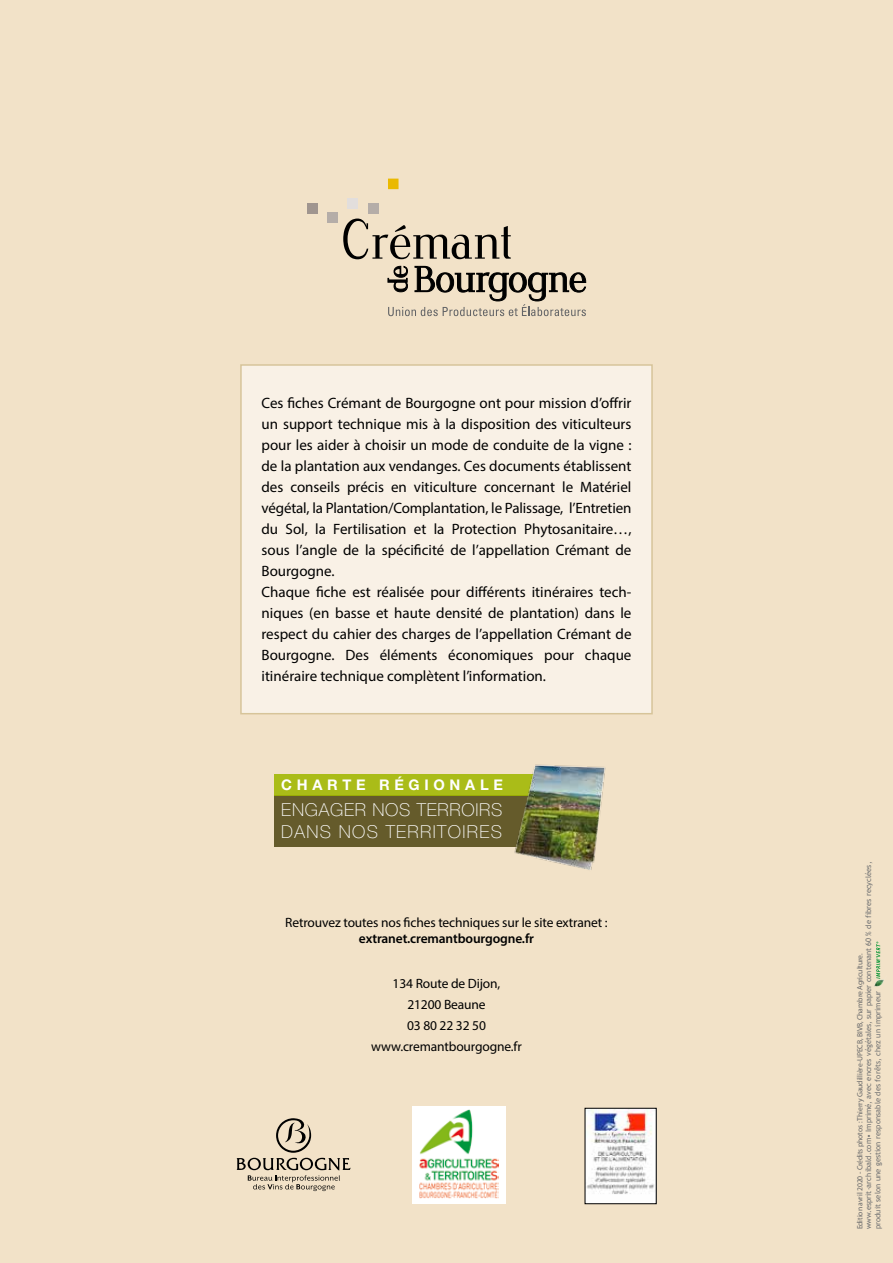
<style>
.page{position:relative;width:893px;height:1263px;background:#f2e2c8}
.page>*{position:absolute;margin:0;border:0;box-sizing:border-box;transform-origin:0 0}
.t1{font:100 17.85px/21.5px "Helvetica Neue";letter-spacing:.055em;color:#fff}
.t2{font:15px/21px "Myriad Pro";color:#000}
.t3{font:700 14.7px "Helvetica Neue";letter-spacing:.32em;color:#fff}
.t4{font:13.5px/21px "Myriad Pro";letter-spacing:-.01em;color:#000;text-align:center}
.t5{font:600 13.5px "Myriad Pro";letter-spacing:-.01em;color:#000}
.t6{font:7.65px/9.1px "Trebuchet MS";letter-spacing:.005em;color:#707172}
.t7{font:7.65px "Myriad Pro";letter-spacing:-.01em;color:#646567}
</style>
<div class="page">
<div style="left:307px;top:203px;width:11px;height:11px;background:#a0958f"></div>
<div style="left:388px;top:179px;width:11px;height:10px;background:#eab900"></div>
<div style="left:368px;top:203px;width:11px;height:11px;background:#b5ada8"></div>
<div style="left:327px;top:212px;width:11px;height:11px;background:#b5ada8"></div>
<div style="left:348px;top:198px;width:10px;height:11px;background:#e2dedc"></div>
<svg style="left:343px;top:219px;width:168px;height:40px"></svg>
<svg style="left:388px;top:266px;width:198px;height:50px"></svg>
<svg style="left:236px;top:1118px;width:115px;height:73px"></svg>
<div style="left:412px;top:1106px;width:93px;height:98px;background:#fff"></div>
<img style="left:419px;top:1109px;width:80px;height:90px">
<img style="left:587px;top:1110px;width:67px;height:92px">
<div style="left:585px;top:1108px;width:71px;height:96px;border:1px solid #000"></div>
<div style="left:240px;top:364px;width:413px;height:350px;background:#f9f1e6;border:2px solid #c1ac74"></div>
<svg style="left:874px;top:942px;width:10px;height:44px"></svg>
<div style="left:274px;top:796px;width:317px;height:50px;background:#655b2b"></div>
<div style="left:274px;top:774px;width:317px;height:22px;background:#aabc18"></div>
<img style="left:509px;top:764px;width:97px;height:106px">
<p class="t2" style="left:261px;top:392px;width:371px">Ces fiches Crémant de Bourgogne ont pour mission d’offrir un support technique mis à la disposition des viticulteurs pour les aider à choisir un mode de conduite de la vigne : de la plantation aux vendanges. Ces documents établissent des conseils précis en viticulture concernant le Matériel végétal, la Plantation/Complantation, le Palissage, l’Entretien du Sol, la Fertilisation et la Protection Phytosanitaire…, sous l’angle de la spécificité de l’appellation Crémant de Bourgogne.<br>Chaque fiche est réalisée pour différents itinéraires tech&shy;niques (en basse et haute densité de plantation) dans le respect du cahier des charges de l’appellation Crémant de Bourgogne. Des éléments économiques pour chaque itinéraire technique complètent l’information.</p>
<p class="t3" style="left:281px;top:776px;width:223px">CHARTE RÉGIONALE</p>
<p class="t1" style="left:281px;top:799px;width:222px">ENGAGER NOS TERROIRS<br>DANS NOS TERRITOIRES</p>
<p class="t4" style="left:285px;top:911px;width:324px">Retrouvez toutes nos fiches techniques sur le site extranet :</p>
<p class="t5" style="left:359px;top:930px;width:177px">extranet.cremantbourgogne.fr</p>
<p class="t4" style="left:371px;top:973px;width:152px">134 Route de Dijon,<br>21200 Beaune<br>03 80 22 32 50 www.cremantbourgogne.fr</p>
<p class="t6" style="left:864px;top:1229px;width:369px;rotate:-90deg">www.esprit-archibald.com• Imprimé, avec encres végétales, sur papier contenant 60 % de fibres recyclées, produit selon une gestion responsable des forêts, chez un imprimeur</p>
<p class="t7" style="left:855px;top:1229px;width:277px;rotate:-90deg">Edition avril 2020 - Crédits photos : Thierry Gaudillière-UPECB, BIVB, Chambre Agriculture.</p>
</div>
